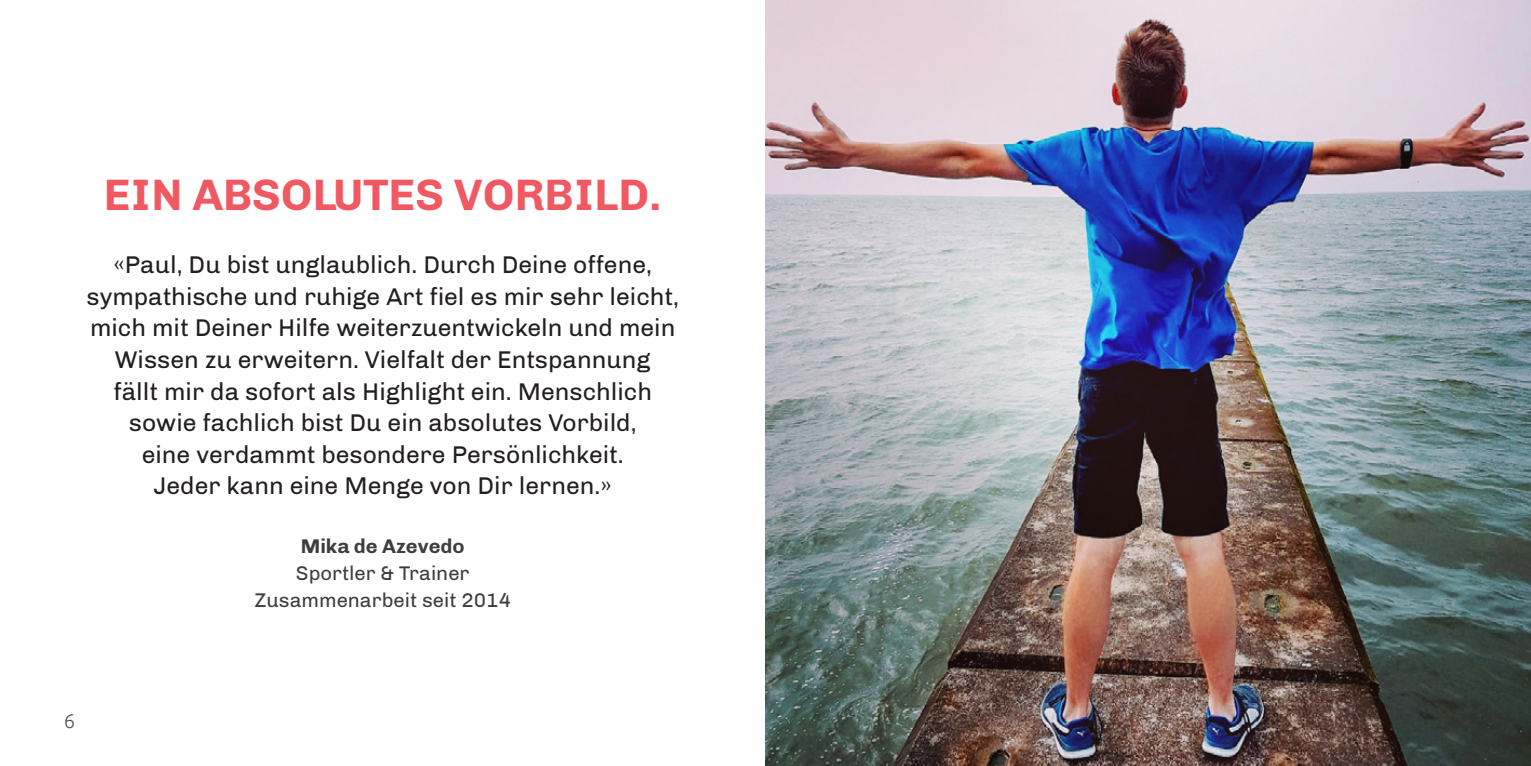
<style>
.page{position:relative;width:1531px;height:766px;background:#fff}
.page>*{position:absolute;margin:0;border:0;box-sizing:border-box;transform-origin:0 0}
.t1{font:700 45px "Chivo";color:#f05962}
.t2{font:24.75px/31.5px "Chivo";color:#231f20;text-align:center}
.t3{font:20.25px/27px "Chivo";color:#3e3e3f;text-align:center}
.t4{font:700 20.25px "Chivo";color:#3e3e3f}
.t5{font:300 20.25px "Ubuntu";color:#57585a}
</style>
<div class="page">
<img style="left:765px;top:0;width:766px;height:765px">
<h1 class="t1" style="left:104px;top:168px;width:559px">EIN ABSOLUTES VORBILD.</h1>
<p class="t2" style="left:86px;top:249px;width:594px">«Paul, Du bist unglaublich. Durch Deine offene, sympathische und ruhige Art fiel es mir sehr leicht, mich mit Deiner Hilfe weiterzuentwickeln und mein Wissen zu erweitern. Vielfalt der Entspannung<br>fällt mir da sofort als Highlight ein. Menschlich sowie fachlich bist Du ein absolutes Vorbild,<br>eine verdammt besondere Persönlichkeit.<br>Jeder kann eine Menge von Dir lernen.»</p>
<p class="t4" style="left:301px;top:533px;width:165px">Mika de Azevedo</p>
<p class="t3" style="left:254px;top:559px;width:258px">Sportler &amp; Trainer<br>Zusammenarbeit seit 2014</p>
<p class="t5" style="left:64px;top:708px;width:13px">6</p>
</div>
